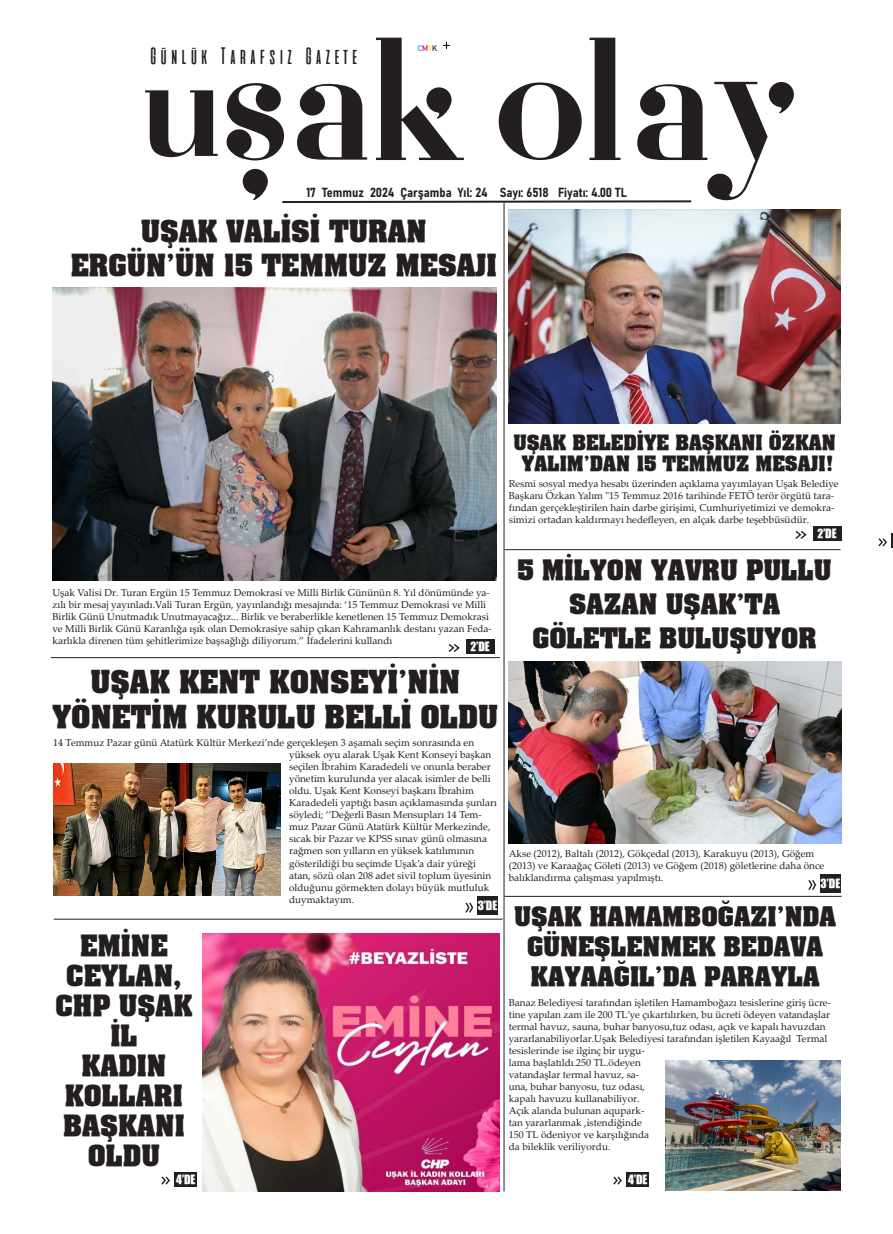
<style>
.page{position:relative;width:893px;height:1234px;background:#fff}
.page>*{position:absolute;margin:0;border:0;box-sizing:border-box;transform-origin:0 0}
.t1{font:700 27px "TR Aardvark";color:#231f20}
.t2{font:700 26px "TR Aardvark";color:#231f20}
.t3{font:700 25px/30px "TR Aardvark";color:#231f20;text-align:center}
.t4{font:700 24px "TR Aardvark";color:#231f20}
.t5{font:23.7px "aliensandcows";color:#231f20}
.t6{font:700 23px "TR Aardvark";color:#231f20}
.t7{font:700 18px "TR Aardvark";color:#231f20}
.t8{font:13px "Bahnschrift";color:#231f20}
.t9{font:11.8px "TR Impact";color:#fff}
.t10{font:10px/12px "Palatino Linotype";color:#231f20}
.t11{font:700 8px "DIN Alternate";color:#00aeef}
.s1{color:#ed028c}
.s2{color:#fff101}
.s3{color:#231f20}
</style>
<div class="page">
<svg style="left:145px;top:90px;width:73px;height:67px"></svg>
<svg style="left:226px;top:38px;width:568px;height:165px"></svg>
<svg style="left:878px;top:533px;width:15px;height:15px"></svg>
<div style="left:813px;top:525px;width:28px;height:15px;background:#231f20"></div>
<svg style="left:795px;top:530px;width:12px;height:9px"></svg>
<div style="left:466px;top:638px;width:29px;height:15px;background:#231f20"></div>
<svg style="left:448px;top:644px;width:12px;height:8px"></svg>
<div style="left:820px;top:873px;width:20px;height:19px;background:#231f20"></div>
<svg style="left:808px;top:880px;width:8px;height:10px"></svg>
<div style="left:477px;top:896px;width:21px;height:18px;background:#231f20"></div>
<svg style="left:465px;top:902px;width:9px;height:11px"></svg>
<div style="left:627px;top:1171px;width:22px;height:15px;background:#231f20"></div>
<svg style="left:613px;top:1176px;width:9px;height:9px"></svg>
<hr style="left:504px;top:895px;width:337px;height:1px;background:#231f20">
<hr style="left:504px;top:549px;width:336px;height:1px;background:#231f20">
<hr style="left:51px;top:657px;width:449px;height:1px;background:#231f20">
<hr style="left:54px;top:918px;width:449px;height:1px;background:#231f20">
<div style="left:175px;top:1171px;width:22px;height:15px;background:#231f20"></div>
<svg style="left:161px;top:1176px;width:9px;height:9px"></svg>
<hr style="left:503px;top:203px;width:1px;height:988px;background:#231f20">
<img style="left:52px;top:288px;width:444px;height:292px">
<img style="left:509px;top:209px;width:331px;height:214px">
<img style="left:509px;top:661px;width:332px;height:182px">
<img style="left:54px;top:763px;width:227px;height:132px">
<img style="left:203px;top:933px;width:297px;height:258px">
<img style="left:666px;top:1060px;width:174px;height:130px">
<p class="t5" style="left:148px;top:44px;width:213px">Günlük Tarafsız Gazete</p>
<p class="t11" style="left:418px;top:42px;width:21px">C<span class="s1">M</span><span class="s2">Y</span><span class="s3">K</span></p>
<p class="t8" style="left:306px;top:182px;width:322px">17 Temmuz 2024 Çarşamba Yıl: 24 Sayı: 6518 Fiyatı: 4.00 TL</p>
<p class="t2" style="left:141px;top:212px;width:288px">UŞAK VALİSİ TURAN</p>
<p class="t2" style="left:71px;top:246px;width:428px">ERGÜN’ÜN 15 TEMMUZ MESAJI</p>
<p class="t10" style="left:52px;top:586px;width:441px">Uşak Valisi Dr. Turan Ergün 15 Temmuz Demokrasi ve Milli Birlik Gününün 8. Yıl dönümünde ya&shy;zılı bir mesaj yayınladı.Vali Turan Ergün, yayınlandığı mesajında: ‘15 Temmuz Demokrasi ve Milli Birlik Günü Unutmadık Unutmayacağız... Birlik ve beraberlikle kenetlenen 15 Temmuz Demokrasi ve Milli Birlik Günü Karanlığa ışık olan Demokrasiye sahip çıkan Kahramanlık destanı yazan Feda&shy;karlıkla direnen tüm şehitlerimize başsağlığı diliyorum.” İfadelerini kullandı</p>
<p class="t9" style="left:470px;top:637px;width:21px">2’DE</p>
<p class="t1" style="left:90px;top:662px;width:371px">UŞAK KENT KONSEYİ’NİN</p>
<p class="t1" style="left:52px;top:697px;width:447px">YÖNETİM KURULU BELLİ OLDU</p>
<p class="t10" style="left:289px;top:736px;width:209px;text-indent:-236px">14 Temmuz Pazar günü Atatürk Kültür Merkezi’nde gerçekleşen 3 aşamalı seçim sonrasında en yüksek oyu alarak Uşak Kent Konseyi başkan seçilen İbrahim Karadedeli ve onunla beraber yönetim kurulunda yer alacak isimler de belli oldu. Uşak Kent Konseyi başkanı İbrahim Karadedeli yaptığı basın açıklamasında şunları söyledi; ‘‘Değerli Basın Mensupları 14 Tem&shy;muz Pazar Günü Atatürk Kültür Merkezinde, sıcak bir Pazar ve KPSS sınav günü olmasına rağmen son yılların en yüksek katılımının gösterildiği bu seçimde Uşak’a dair yüreği atan, sözü olan 208 adet sivil toplum üyesinin olduğunu görmekten dolayı büyük mutluluk duymaktayım.</p>
<p class="t3" style="left:55px;top:929px;width:139px">EMİNE<br>CEYLAN,<br>CHP UŞAK<br>İL</p>
<p class="t3" style="left:63px;top:1049px;width:123px">KADIN<br>KOLLARI<br>BAŞKANI<br>OLDU</p>
<p class="t9" style="left:478px;top:896px;width:21px">3’DE</p>
<p class="t7" style="left:513px;top:429px;width:324px">UŞAK BELEDİYE BAŞKANI ÖZKAN</p>
<p class="t7" style="left:522px;top:450px;width:313px">YALIM'DAN 15 TEMMUZ MESAJI!</p>
<p class="t10" style="left:509px;top:477px;width:331px">Resmi sosyal medya hesabı üzerinden açıklama yayımlayan Uşak Belediye Başkanı Özkan Yalım "15 Temmuz 2016 tarihinde FETÖ terör örgütü tara&shy;fından gerçekleştirilen hain darbe girişimi, Cumhuriyetimizi ve demokra&shy;simizi ortadan kaldırmayı hedefleyen, en alçak darbe teşebbüsüdür.</p>
<p class="t4" style="left:518px;top:552px;width:315px">5 MİLYON YAVRU PULLU</p>
<p class="t4" style="left:569px;top:586px;width:212px">SAZAN UŞAK’TA</p>
<p class="t4" style="left:533px;top:620px;width:286px">GÖLETLE BULUŞUYOR</p>
<p class="t9" style="left:817px;top:524px;width:21px">2’DE</p>
<p class="t10" style="left:509px;top:847px;width:317px">Akse (2012), Baltalı (2012), Gökçedal (2013), Karakuyu (2013), Göğem (2013) ve Karaağaç Göleti (2013) ve Göğem (2018) göletlerine daha önce balıklandırma çalışması yapılmıştı.</p>
<p class="t9" style="left:821px;top:873px;width:21px">3’DE</p>
<p class="t6" style="left:514px;top:899px;width:324px">UŞAK HAMAMBOĞAZI’NDA</p>
<p class="t6" style="left:527px;top:929px;width:298px">GÜNEŞLENMEK BEDAVA</p>
<p class="t6" style="left:531px;top:959px;width:290px">KAYAAĞIL’DA PARAYLA</p>
<p class="t10" style="left:509px;top:995px;width:324px">Banaz Belediyesi tarafından işletilen Hamamboğazı tesislerine giriş ücre&shy;tine yapılan zam ile 200 TL’ye çıkartılırken, bu ücreti ödeyen vatandaşlar termal havuz, sauna, buhar banyosu,tuz odası, açık ve kapalı havuzdan yararlanabiliyorlar.Uşak Belediyesi tarafından işletilen Kayaağıl Termal tesislerinde ise ilginç bir uygu-<br>lama başlatıldı.250 TL.ödeyen<br>vatandaşlar termal havuz, sa-<br>una, buhar banyosu, tuz odası,<br>kapalı havuzu kullanabiliyor.<br>Açık alanda bulunan aqupark-<br>tan yararlanmak ,istendiğinde<br>150 TL ödeniyor ve karşılığında<br>da bileklik veriliyordu.</p>
<p class="t9" style="left:176px;top:1169px;width:21px">4’DE</p>
<p class="t9" style="left:628px;top:1169px;width:21px">4’DE</p>
</div>
